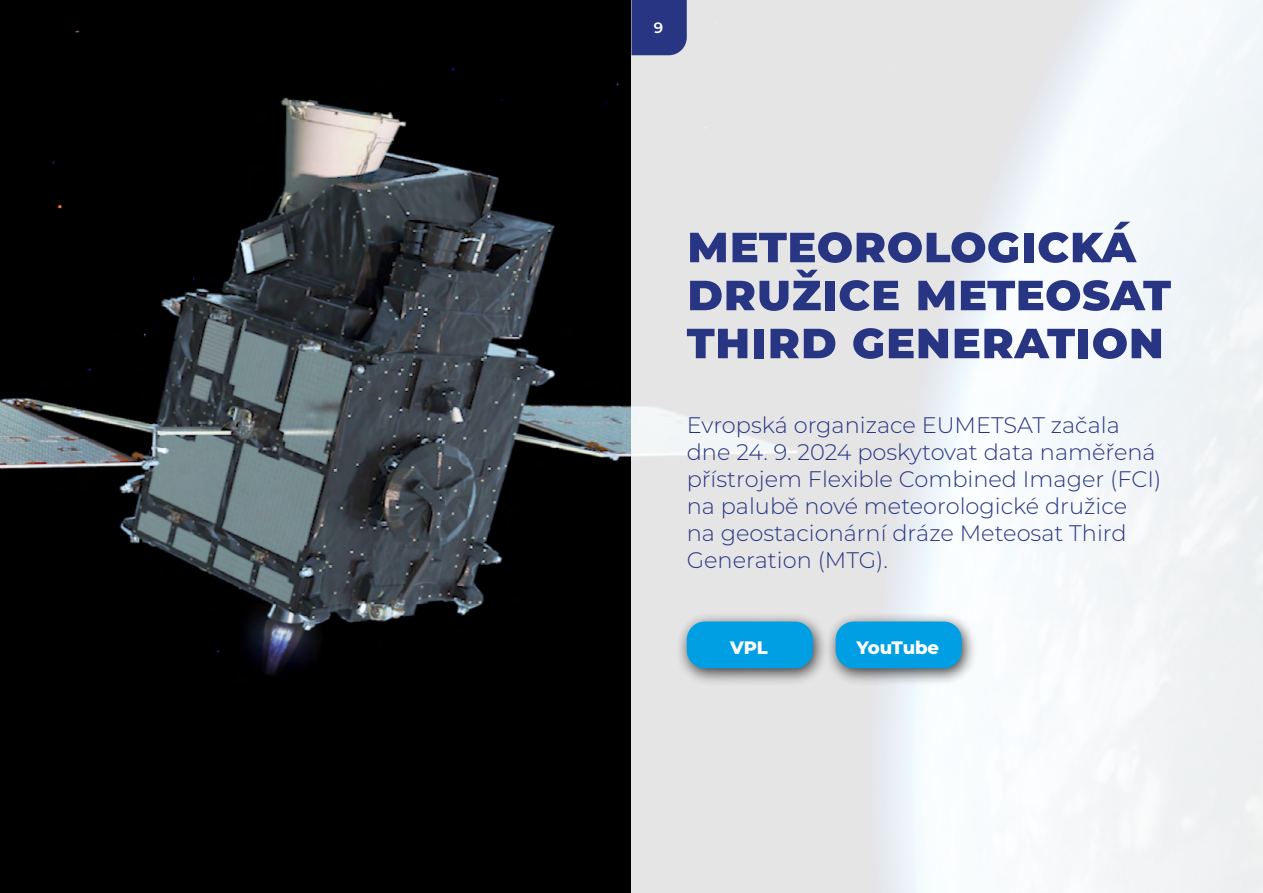
<style>
.page{position:relative;width:1263px;height:893px;background:#fff}
.page>*{position:absolute;margin:0;border:0;box-sizing:border-box;transform-origin:0 0}
.t1{font:800 51px/48px "Montserrat";color:#283583}
.t2{font:300 22.5px/27px "Montserrat";color:#283583}
.t3{font:800 18px "Montserrat";letter-spacing:-.01em;color:#fff}
.t4{font:600 15px "Montserrat";color:#fff}
</style>
<div class="page">
<img style="left:0;top:0;width:631px;height:893px">
<svg style="left:631px;top:0;width:632px;height:893px"></svg>
<div style="left:675px;top:611px;width:154px;height:75px;background:#000;opacity:.75"></div>
<div style="left:687px;top:621px;width:126px;height:47px;background:#009fe3;border-radius:18px"></div>
<div style="left:824px;top:611px;width:154px;height:75px;background:#000;opacity:.75"></div>
<div style="left:836px;top:621px;width:126px;height:47px;background:#009fe3;border-radius:18px"></div>
<div style="left:631px;top:0;width:56px;height:55px;background:#283583"></div>
<p class="t4" style="left:654px;top:17px;width:11px">9</p>
<h1 class="t1" style="left:687px;top:217px;width:486px">Meteorologická družice Meteosat<br>Third Generation</h1>
<p class="t2" style="left:687px;top:411px;width:476px">Evropská organizace EUMETSAT začala dne 24. 9. 2024 poskytovat data naměřená přístrojem Flexible Combined Imager (FCI) na palubě nové meteorologické družice<br>na geostacionární dráze Meteosat Third Generation (MTG).</p>
<p class="t3" style="left:730px;top:634px;width:39px">VPL</p>
<p class="t3" style="left:856px;top:634px;width:84px">YouTube</p>
</div>
